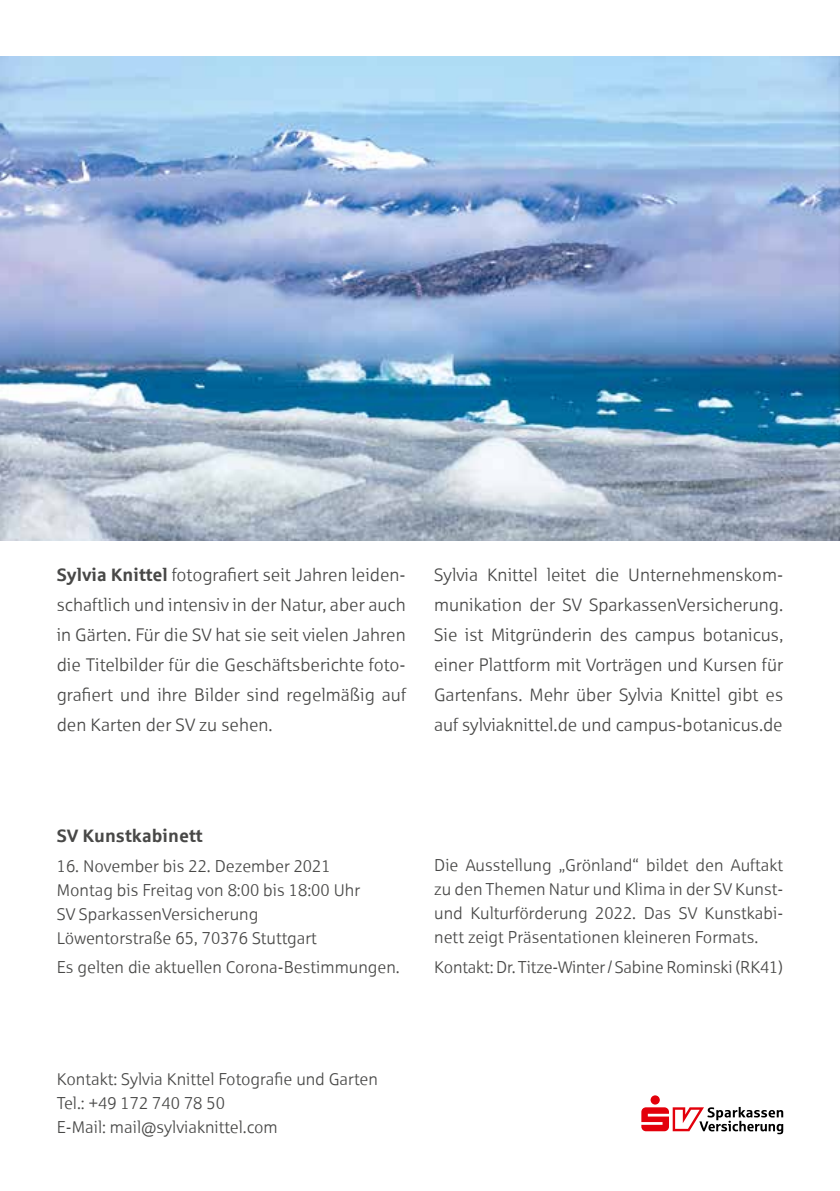
<style>
.page{position:relative;width:840px;height:1191px;background:#fff}
.page>*{position:absolute;margin:0;border:0;box-sizing:border-box;transform-origin:0 0}
.t1{font:18px/30px "Sparkasse Lt";color:#484847;text-align:justify}
.t2{font:700 18px "Sparkasse Rg";color:#484847}
.t3{font:17px/24px "Sparkasse Lt";color:#484847}
.s1{font-family:"Sparkasse Rg";font-weight:700}
</style>
<div class="page">
<div style="left:650px;top:1095px;width:9px;height:9px;background:#e3000b;border-radius:50%"></div>
<svg style="left:641px;top:1107px;width:141px;height:27px"></svg>
<img style="left:0;top:57px;width:839px;height:483px">
<p class="t1" style="left:57px;top:559px;width:351px"><span class="s1">Sylvia Knittel</span> fotografiert seit Jahren leiden&shy;schaftlich und intensiv in der Natur, aber auch in Gärten. Für die SV hat sie seit vielen Jahren die Titelbilder für die Geschäftsberichte foto&shy;grafiert und ihre Bilder sind regelmäßig auf den Karten der SV zu sehen.</p>
<p class="t1" style="left:434px;top:559px;width:350px">Sylvia Knittel leitet die Unternehmenskom&shy;munikation der SV SparkassenVersicherung.<br>Sie ist Mitgrü nderin des campus botanicus, einer Plattform mit Vorträ gen und Kursen fü r Gartenfans. Mehr ü ber Sylvia Knittel gibt es auf sylviaknittel.de und campus-botanicus.de</p>
<p class="t2" style="left:57px;top:824px;width:147px">SV Kunstkabinett</p>
<p class="t3" style="left:57px;top:853px;width:305px">16. November bis 22. Dezember 2021<br>Montag bis Freitag von 8:00 bis 18:00 Uhr SV SparkassenVersicherung Löwentorstraße 65, 70376 Stuttgart</p>
<p class="t3" style="left:57px;top:955px;width:344px">Es gelten die aktuellen Corona-Bestimmungen.</p>
<p class="t3" style="left:434px;top:852px;width:350px;text-align:justify">Die Ausstellung „Grönland“ bildet den Auftakt zu den Themen Natur und Klima in der SV Kunst&shy;und Kulturförderung 2022. Das SV Kunstkabi&shy;nett zeigt Präsentationen kleineren Formats.</p>
<p class="t3" style="left:434px;top:954px;width:350px">Kontakt: Dr. Titze-Winter / Sabine Rominski (RK41)</p>
<p class="t3" style="left:57px;top:1066px;width:322px">Kontakt: Sylvia Knittel Fotografie und Garten<br>Tel.: +49 172 740 78 50<br>E-Mail: mail@sylviaknittel.com</p>
</div>
